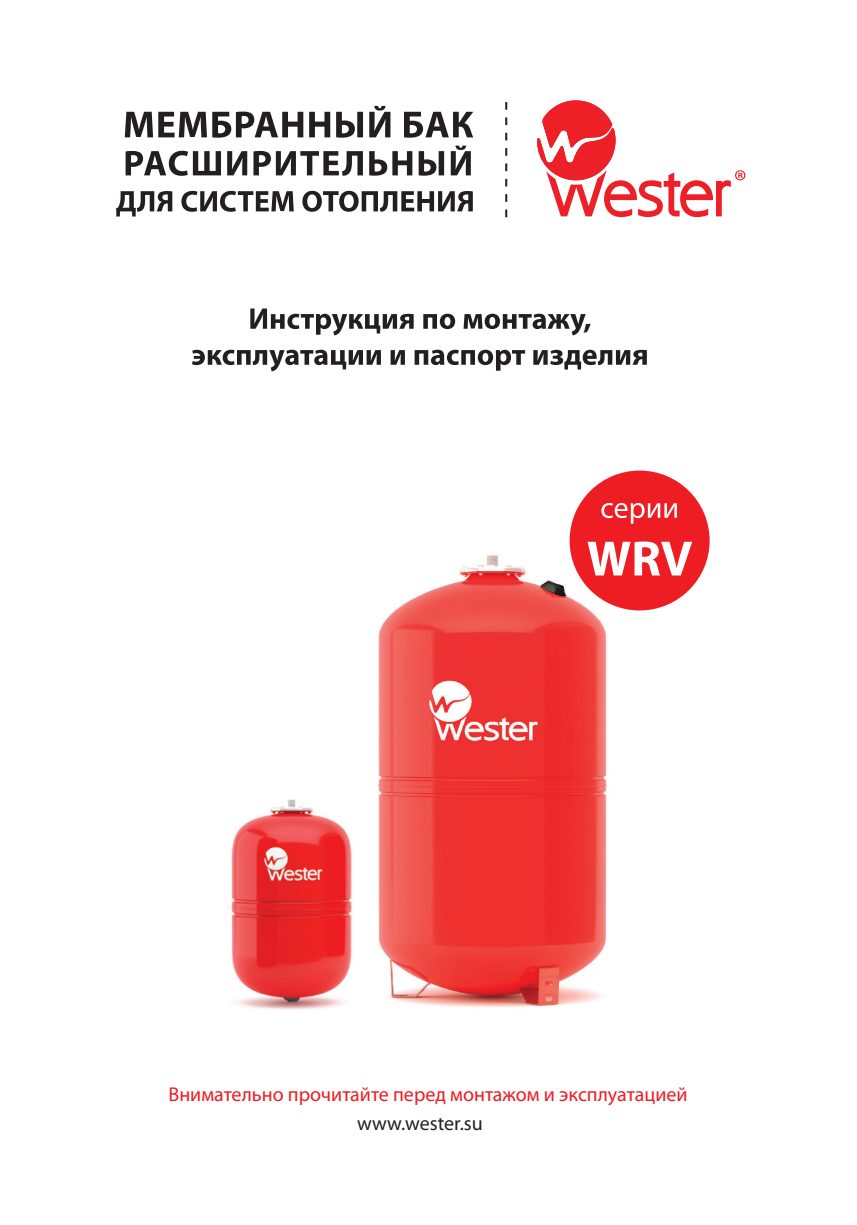
<style>
.page{position:relative;width:857px;height:1225px;background:#fff}
.page>*{position:absolute;margin:0;border:0;box-sizing:border-box;transform-origin:0 0}
.t1{font:700 50px "Myriad Pro";color:#fff}
.t2{font:700 30px "Myriad Pro";color:#231f20}
.t3{font:20px "Myriad Pro";color:#ee1d23}
.t4{font:20px "Myriad Pro";color:#231f20}
</style>
<div class="page">
<img style="left:231px;top:555px;width:419px;height:455px">
<div style="left:569px;top:470px;width:140px;height:140px;background:#ee1d23;border-radius:50%"></div>
<svg style="left:601px;top:503px;width:75px;height:21px"></svg>
<svg style="left:537px;top:100px;width:208px;height:117px"></svg>
<svg style="left:505px;top:102px;width:2px;height:115px"></svg>
<svg style="left:250px;top:308px;width:205px;height:27px"></svg>
<svg style="left:463px;top:314px;width:122px;height:21px"></svg>
<svg style="left:192px;top:350px;width:454px;height:21px"></svg>
<svg style="left:125px;top:112px;width:178px;height:26px"></svg>
<svg style="left:309px;top:112px;width:54px;height:26px"></svg>
<svg style="left:369px;top:106px;width:104px;height:32px"></svg>
<svg style="left:125px;top:151px;width:319px;height:25px"></svg>
<svg style="left:450px;top:146px;width:20px;height:29px"></svg>
<svg style="left:116px;top:191px;width:177px;height:25px"></svg>
<svg style="left:302px;top:191px;width:170px;height:21px"></svg>
<h2 class="t2" style="left:583px;top:299px;width:9px">,</h2>
<h1 class="t1" style="left:586px;top:526px;width:107px">WRV</h1>
<p class="t3" style="left:168px;top:1082px;width:520px">Внимательно прочитайте перед монтажом и эксплуатацией</p>
<p class="t4" style="left:357px;top:1111px;width:127px">www.wester.su</p>
</div>
